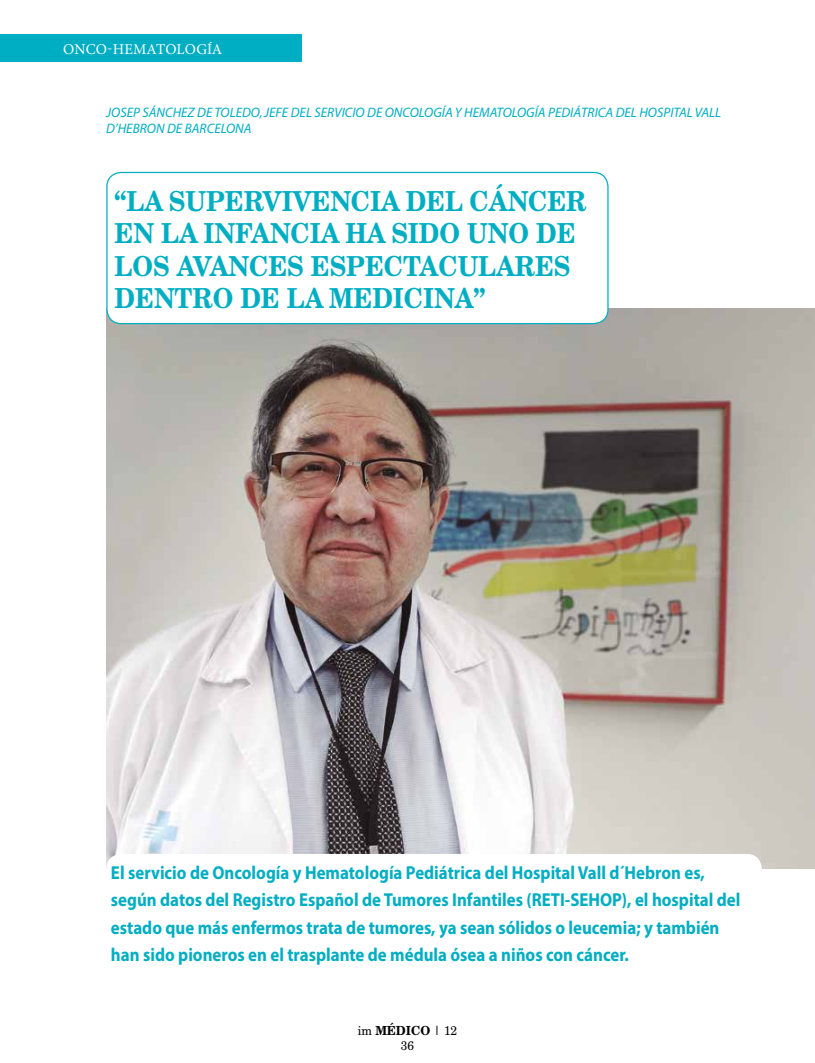
<style>
.page{position:relative;width:815px;height:1063px;background:#fff}
.page>*{position:absolute;margin:0;border:0;box-sizing:border-box;transform-origin:0 0}
.t1{font:700 27.5px/32.5px "New Brunswick";color:#00aec3;scale:.9 1}
.t2{font:700 18.75px/27.5px "Myriad Pro";color:#00aec3;scale:.9 1}
.t3{font:15px "Minion Pro";letter-spacing:.005em;color:#fff}
.t4{font:italic 13.75px/16.5px "Myriad";color:#00aec3}
.t5{font:12.5px/15px "New Brunswick";color:#000;text-align:center;scale:.95 1}
.s1{font-weight:700}
</style>
<div class="page">
<div style="left:0;top:35px;width:302px;height:27px;background:#00aec3"></div>
<img style="left:106px;top:308px;width:709px;height:560px">
<div style="left:107px;top:172px;width:501px;height:152px;background:#fff;border-radius:14px"></div>
<div style="left:106px;top:172px;width:503px;height:152px;border:1px solid #00aec3;border-radius:14px"></div>
<div style="left:106px;top:854px;width:656px;height:132px;background:#fff;border-radius:15px"></div>
<p class="t3" style="left:63px;top:39px;width:161px">ONCO-HEMATOLOGÍA</p>
<p class="t4" style="left:106px;top:104px;width:616px">JOSEP SÁNCHEZ DE TOLEDO, JEFE DEL SERVICIO DE ONCOLOGÍA Y HEMATOLOGÍA PEDIÁTRICA DEL HOSPITAL VALL<br>D’HEBRON DE BARCELONA</p>
<h1 class="t1" style="left:115px;top:183px;width:526px">“LA SUPERVIVENCIA DEL CÁNCER<br>EN LA INFANCIA HA SIDO UNO DE<br>LOS AVANCES ESPECTACULARES<br>DENTRO DE LA MEDICINA”</h1>
<p class="t2" style="left:111px;top:858px;width:701px">El servicio de Oncología y Hematología Pediátrica del Hospital Vall d´Hebron es, según datos del Registro Español de Tumores Infantiles (RETI-SEHOP), el hospital del estado que más enfermos trata de tumores, ya sean sólidos o leucemia; y también han sido pioneros en el trasplante de médula ósea a niños con cáncer.</p>
<p class="t5" style="left:358px;top:1023px;width:106px">im <span class="s1">MÉDICO</span> | 12<br>36</p>
</div>
